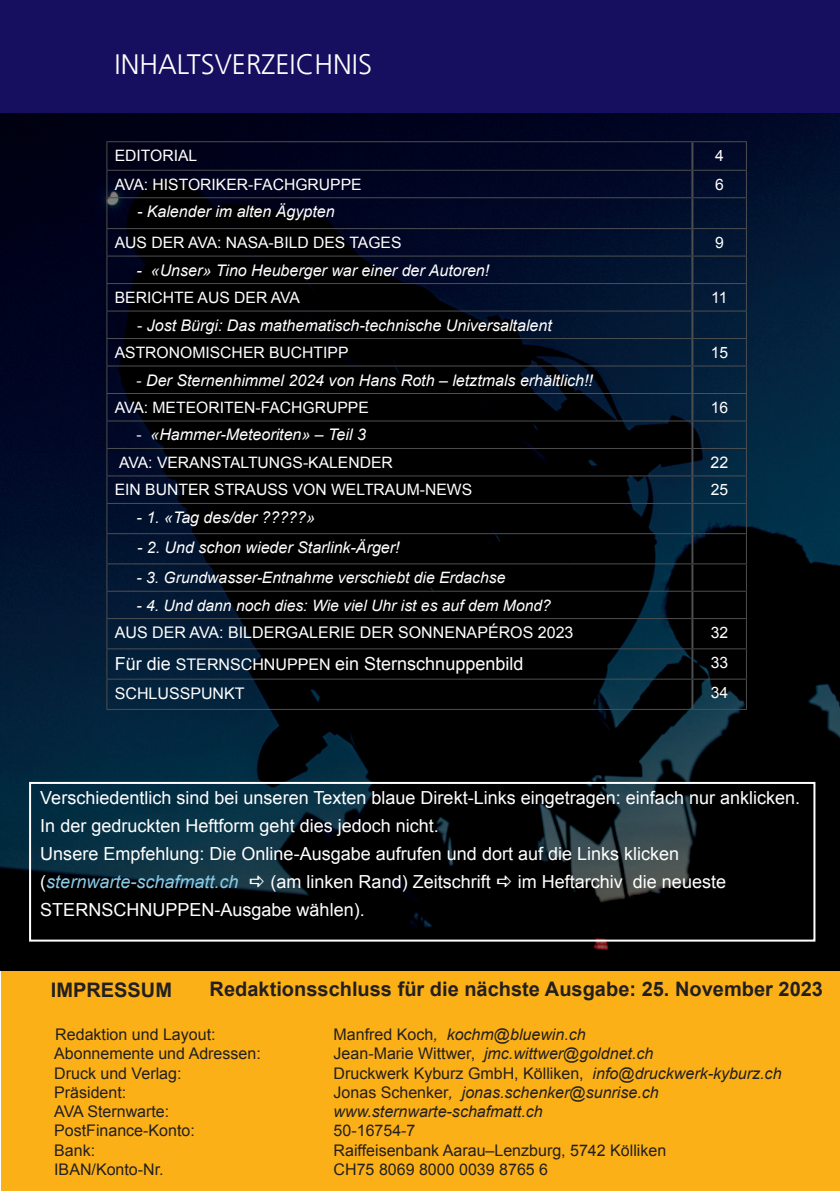
<style>
.page{position:relative;width:840px;height:1191px;background:#fff}
.page>*{position:absolute;margin:0;border:0;box-sizing:border-box;transform-origin:0 0}
.t1{font:300 28px "Frutiger 45";color:#fff}
.t2{font:700 20px "Arial";color:#231f20}
.t3{font:18px/28px "Arial";color:#fff}
.t4{font:italic 16px "Arial";color:#fff}
.t5{font:16px "Arial";color:#231f20}
.t6{font:italic 16px "Arial";color:#231f20}
.t7{font:16px "Arial";color:#fff}
.t8{font:15.6px "Arial";color:#fff}
.t9{font:italic 15.6px "Arial";color:#fff}
.s1{font-style:normal}
.s2{font-style:normal;font-size:15.6px}
.s3{font-size:16px}
.s4{font-style:italic;color:#89cae7}
.s5{font-style:italic}
</style>
<div class="page">
<div style="left:1px;top:0;width:838px;height:113px;background:#160e5f"></div>
<div style="left:1px;top:970px;width:838px;height:221px;background:#fbb017"></div>
<img style="left:0;top:113px;width:839px;height:857px">
<hr style="left:691px;top:142px;width:2px;height:28px;background:#4d4f51">
<hr style="left:691px;top:171px;width:2px;height:26px;background:#4d4f51">
<hr style="left:691px;top:198px;width:2px;height:30px;background:#4d4f51">
<hr style="left:691px;top:229px;width:2px;height:27px;background:#4d4f51">
<hr style="left:691px;top:256px;width:2px;height:27px;background:#4d4f51">
<hr style="left:691px;top:284px;width:2px;height:26px;background:#4d4f51">
<hr style="left:691px;top:311px;width:2px;height:27px;background:#4d4f51">
<hr style="left:691px;top:339px;width:2px;height:26px;background:#4d4f51">
<hr style="left:691px;top:366px;width:2px;height:27px;background:#4d4f51">
<hr style="left:691px;top:394px;width:2px;height:26px;background:#4d4f51">
<hr style="left:691px;top:421px;width:2px;height:27px;background:#4d4f51">
<hr style="left:691px;top:449px;width:2px;height:26px;background:#4d4f51">
<hr style="left:691px;top:476px;width:2px;height:27px;background:#4d4f51">
<hr style="left:691px;top:504px;width:2px;height:29px;background:#4d4f51">
<hr style="left:691px;top:534px;width:2px;height:29px;background:#4d4f51">
<hr style="left:691px;top:564px;width:2px;height:27px;background:#4d4f51">
<hr style="left:691px;top:592px;width:2px;height:26px;background:#4d4f51">
<hr style="left:691px;top:619px;width:2px;height:29px;background:#4d4f51">
<hr style="left:691px;top:649px;width:2px;height:29px;background:#4d4f51">
<hr style="left:691px;top:679px;width:2px;height:30px;background:#4d4f51">
<hr style="left:106px;top:141px;width:586px;height:1px;background:#4d4f51">
<hr style="left:692px;top:141px;width:54px;height:1px;background:#4d4f51">
<svg style="left:106px;top:142px;width:1px;height:55px"></svg>
<svg style="left:745px;top:142px;width:1px;height:55px"></svg>
<hr style="left:106px;top:198px;width:1px;height:30px;background:#4d4f51">
<hr style="left:745px;top:198px;width:1px;height:30px;background:#4d4f51">
<hr style="left:692px;top:365px;width:54px;height:1px;background:#4d4f51">
<hr style="left:692px;top:393px;width:54px;height:1px;background:#4d4f51">
<hr style="left:692px;top:420px;width:54px;height:1px;background:#4d4f51">
<hr style="left:692px;top:448px;width:54px;height:1px;background:#4d4f51">
<hr style="left:692px;top:475px;width:54px;height:1px;background:#4d4f51">
<hr style="left:692px;top:503px;width:54px;height:1px;background:#4d4f51">
<hr style="left:692px;top:533px;width:54px;height:1px;background:#4d4f51">
<hr style="left:692px;top:563px;width:54px;height:1px;background:#4d4f51">
<hr style="left:106px;top:365px;width:586px;height:1px;background:#4d4f51">
<hr style="left:106px;top:393px;width:586px;height:1px;background:#4d4f51">
<hr style="left:106px;top:420px;width:586px;height:1px;background:#4d4f51">
<hr style="left:106px;top:448px;width:586px;height:1px;background:#4d4f51">
<hr style="left:106px;top:475px;width:586px;height:1px;background:#4d4f51">
<hr style="left:106px;top:503px;width:586px;height:1px;background:#4d4f51">
<hr style="left:106px;top:533px;width:586px;height:1px;background:#4d4f51">
<hr style="left:106px;top:563px;width:586px;height:1px;background:#4d4f51">
<hr style="left:106px;top:591px;width:586px;height:1px;background:#4d4f51">
<hr style="left:692px;top:591px;width:54px;height:1px;background:#4d4f51">
<hr style="left:106px;top:618px;width:586px;height:1px;background:#4d4f51">
<hr style="left:692px;top:618px;width:54px;height:1px;background:#4d4f51">
<hr style="left:106px;top:648px;width:586px;height:1px;background:#4d4f51">
<svg style="left:106px;top:229px;width:1px;height:449px"></svg>
<hr style="left:692px;top:648px;width:54px;height:1px;background:#4d4f51">
<svg style="left:745px;top:229px;width:1px;height:449px"></svg>
<hr style="left:106px;top:678px;width:586px;height:1px;background:#4d4f51">
<hr style="left:106px;top:679px;width:1px;height:30px;background:#4d4f51">
<hr style="left:692px;top:678px;width:54px;height:1px;background:#4d4f51">
<hr style="left:745px;top:679px;width:1px;height:30px;background:#4d4f51">
<hr style="left:106px;top:709px;width:586px;height:1px;background:#4d4f51">
<hr style="left:692px;top:709px;width:54px;height:1px;background:#4d4f51">
<hr style="left:106px;top:170px;width:586px;height:1px;background:#4d4f51">
<hr style="left:692px;top:170px;width:54px;height:1px;background:#4d4f51">
<hr style="left:106px;top:197px;width:586px;height:1px;background:#4d4f51">
<hr style="left:692px;top:197px;width:54px;height:1px;background:#4d4f51">
<hr style="left:106px;top:228px;width:586px;height:1px;background:#4d4f51">
<hr style="left:692px;top:228px;width:54px;height:1px;background:#4d4f51">
<hr style="left:106px;top:256px;width:586px;height:1px;background:#4d4f51">
<hr style="left:692px;top:256px;width:54px;height:1px;background:#4d4f51">
<hr style="left:106px;top:283px;width:586px;height:1px;background:#4d4f51">
<hr style="left:692px;top:283px;width:54px;height:1px;background:#4d4f51">
<hr style="left:106px;top:310px;width:586px;height:1px;background:#4d4f51">
<hr style="left:692px;top:310px;width:54px;height:1px;background:#4d4f51">
<hr style="left:106px;top:338px;width:586px;height:1px;background:#4d4f51">
<hr style="left:692px;top:338px;width:54px;height:1px;background:#4d4f51">
<div style="left:29px;top:782px;width:786px;height:159px;border:2px solid #fff"></div>
<svg style="left:250px;top:876px;width:14px;height:11px"></svg>
<svg style="left:497px;top:876px;width:14px;height:11px"></svg>
<h1 class="t1" style="left:115px;top:48px;width:259px">INHALTSVERZEICHNIS</h1>
<p class="t8" style="left:115px;top:145px;width:84px">EDITORIAL</p>
<p class="t8" style="left:714px;top:145px;width:10px">4</p>
<p class="t8" style="left:115px;top:174px;width:248px">AVA: HISTORIKER-FACHGRUPPE</p>
<p class="t8" style="left:714px;top:174px;width:10px">6</p>
<p class="t4" style="left:137px;top:201px;width:199px">- Kalender im alten Ägypten</p>
<p class="t8" style="left:115px;top:232px;width:288px">AUS DER AVA: NASA-BILD DES TAGES</p>
<p class="t8" style="left:714px;top:232px;width:10px">9</p>
<p class="t4" style="left:136px;top:260px;width:354px">- «Unser» Tino Heuberger war einer der Autoren!</p>
<p class="t8" style="left:115px;top:287px;width:187px">BERICHTE AUS DER AVA</p>
<p class="t8" style="left:710px;top:287px;width:18px">11</p>
<p class="t4" style="left:137px;top:314px;width:416px"><span class="s1">-</span> Jost Bürgi: Das mathematisch-technische Universaltalent</p>
<p class="t8" style="left:115px;top:342px;width:235px">ASTRONOMISCHER BUCHTIPP</p>
<p class="t8" style="left:710px;top:342px;width:19px">15</p>
<p class="t4" style="left:136px;top:369px;width:457px"><span class="s2">-</span> Der Sternenhimmel 2024 von Hans Roth – letztmals erhältlich!!</p>
<p class="t8" style="left:115px;top:397px;width:255px">AVA: METEORITEN-FACHGRUPPE</p>
<p class="t8" style="left:710px;top:397px;width:19px">16</p>
<p class="t4" style="left:136px;top:424px;width:231px"><span class="s2">-</span> «Hammer-Meteoriten» – Teil 3</p>
<p class="t8" style="left:119px;top:452px;width:275px">AVA: VERANSTALTUNGS-KALENDER</p>
<p class="t7" style="left:710px;top:452px;width:19px">22</p>
<p class="t8" style="left:115px;top:479px;width:359px">EIN BUNTER STRAUSS VON WELTRAUM-NEWS</p>
<p class="t8" style="left:710px;top:479px;width:19px">25</p>
<p class="t4" style="left:136px;top:507px;width:180px">- 1. «Tag des/der ?????»</p>
<p class="t4" style="left:137px;top:537px;width:264px">- 2. Und schon wieder Starlink-Ärger!</p>
<p class="t9" style="left:136px;top:567px;width:370px">- 3. Grundwasser-Entnahme verschiebt die Erdachse</p>
<p class="t9" style="left:136px;top:595px;width:415px">- 4. Und dann noch dies: Wie viel Uhr ist es auf dem Mond?</p>
<p class="t7" style="left:115px;top:622px;width:460px">AUS DER AVA: BILDERGALERIE DER SONNENAPÉROS 2023</p>
<p class="t8" style="left:710px;top:622px;width:19px">32</p>
<p class="t3" style="left:115px;top:649px;width:410px">Für die <span class="s3">STERNSCHNUPPEN</span> ein Sternschnuppenbild</p>
<p class="t8" style="left:710px;top:652px;width:19px">33</p>
<p class="t7" style="left:115px;top:682px;width:131px">SCHLUSSPUNKT</p>
<p class="t8" style="left:710px;top:682px;width:19px">34</p>
<p class="t3" style="left:40px;top:784px;width:761px">Verschiedentlich sind bei unseren Texten blaue Direkt-Links eingetragen: einfach nur anklicken.<br>In der gedruckten Heftform geht dies jedoch nicht.<br>Unsere Empfehlung: Die Online-Ausgabe aufrufen und dort auf die Links klicken (<span class="s4">sternwarte-schafmatt.ch</span></p>
<p class="t3" style="left:270px;top:868px;width:222px">(am linken Rand) Zeitschrift</p>
<p class="t3" style="left:517px;top:868px;width:210px">im Heftarchiv die neueste</p>
<p class="t3" style="left:40px;top:896px;width:326px">STERNSCHNUPPEN-Ausgabe wählen).</p>
<p class="t2" style="left:209px;top:976px;width:614px">Redaktionsschluss für die nächste Ausgabe: 25. November 2023</p>
<p class="t2" style="left:51px;top:976px;width:123px">IMPRESSUM</p>
<p class="t5" style="left:55px;top:1024px;width:162px">Redaktion und Layout:</p>
<p class="t6" style="left:333px;top:1024px;width:253px"><span class="s1">Manfred Koch</span>, kochm@bluewin.ch</p>
<p class="t5" style="left:54px;top:1043px;width:208px">Abonnemente und Adressen:</p>
<p class="t6" style="left:333px;top:1043px;width:321px"><span class="s1">Jean-Marie Wittwer,</span> jmc.wittwer@goldnet.ch</p>
<p class="t5" style="left:54px;top:1062px;width:129px">Druck und Verlag:</p>
<p class="t5" style="left:333px;top:1062px;width:449px">Druckwerk Kyburz GmbH, Kölliken, <span class="s5">info@druckwerk-kyburz.ch</span></p>
<p class="t5" style="left:54px;top:1081px;width:74px">Präsident:</p>
<p class="t6" style="left:333px;top:1082px;width:326px"><span class="s1">Jonas Schenker</span>, jonas.schenker@sunrise.ch</p>
<p class="t5" style="left:54px;top:1101px;width:117px">AVA Sternwarte:</p>
<p class="t6" style="left:333px;top:1101px;width:210px">www.sternwarte-schafmatt.ch</p>
<p class="t5" style="left:54px;top:1120px;width:142px">PostFinance-Konto:</p>
<p class="t5" style="left:333px;top:1120px;width:83px">50-16754-7</p>
<p class="t5" style="left:54px;top:1139px;width:42px">Bank:</p>
<p class="t5" style="left:333px;top:1139px;width:334px">Raiffeisenbank Aarau–Lenzburg, 5742 Kölliken</p>
<p class="t5" style="left:54px;top:1158px;width:111px">IBAN/Konto-Nr.</p>
<p class="t5" style="left:333px;top:1158px;width:216px">CH75 8069 8000 0039 8765 6</p>
</div>
